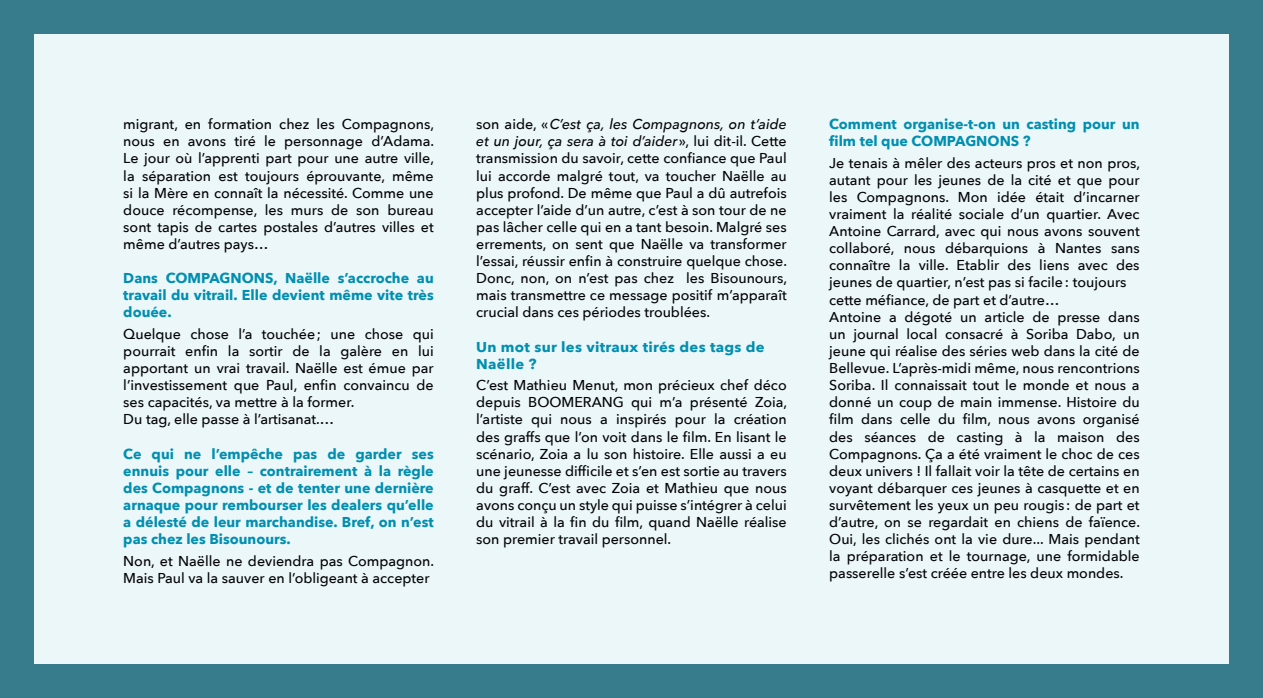
<style>
.page{position:relative;width:1263px;height:698px;background:#fff}
.page>*{position:absolute;margin:0;border:0;box-sizing:border-box;transform-origin:0 0}
.t1{font:500 14.25px/17.1px "Avenir Next";color:#030306;text-align:justify}
.t2{font:700 14.25px/17.1px "Avenir Next";color:#008fb1;text-align:justify}
.t3{font:700 14.25px/17.1px "Avenir Next";letter-spacing:.02em;color:#008fb1;scale:1.04 1}
.s1{font-style:italic}
</style>
<div class="page">
<div style="left:0;top:0;width:1263px;height:697px;background:#377c8c"></div>
<div style="left:34px;top:34px;width:1195px;height:629px;background:#ecf7f9"></div>
<p class="t1" style="left:123px;top:115px;width:312px">migrant, en formation chez les Compagnons, nous en avons tiré le personnage d’Adama.<br>Le jour où l’apprenti part pour une autre ville, la séparation est toujours éprouvante, même si la Mère en connaît la nécessité. Comme une douce récompense, les murs de son bureau sont tapis de cartes postales d’autres villes et même d’autres pays…</p>
<p class="t2" style="left:123px;top:269px;width:312px">Dans COMPAGNONS, Naëlle s’accroche au travail du vitrail. Elle devient même vite très douée.</p>
<p class="t1" style="left:123px;top:325px;width:312px;text-align:left">Quelque chose l’a touchée; une chose qui pourrait enfin la sortir de la galère en lui apportant un vrai travail. Naëlle est émue par l’investissement que Paul, enfin convaincu de ses capacités, va mettre à la former.<br>Du tag, elle passe à l’artisanat.…</p>
<p class="t2" style="left:123px;top:444px;width:312px">Ce qui ne l’empêche pas de garder ses ennuis pour elle – contrairement à la règle des Compagnons - et de tenter une dernière arnaque pour rembourser les dealers qu’elle a délesté de leur marchandise. Bref, on n’est pas chez les Bisounours.</p>
<p class="t1" style="left:123px;top:551px;width:312px">Non, et Naëlle ne deviendra pas Compagnon.<br>Mais Paul va la sauver en l’obligeant à accepter</p>
<p class="t1" style="left:476px;top:115px;width:312px">son aide, «<span class="s1">C’est ça, les Compagnons, on t’aide et un jour, ça sera à toi d’aider</span>», lui dit-il. Cette transmission du savoir, cette confiance que Paul lui accorde malgré tout, va toucher Naëlle au plus profond. De même que Paul a dû autrefois accepter l’aide d’un autre, c’est à son tour de ne pas lâcher celle qui en a tant besoin. Malgré ses errements, on sent que Naëlle va transformer l’essai, réussir enfin à construire quelque chose.<br>Donc, non, on n’est pas chez les Bisounours, mais transmettre ce message positif m’apparaît crucial dans ces périodes troublées.</p>
<p class="t3" style="left:476px;top:338px;width:279px">Un mot sur les vitraux tirés des tags de<br>Naëlle ?</p>
<p class="t1" style="left:476px;top:376px;width:312px">C’est Mathieu Menut, mon précieux chef déco depuis BOOMERANG qui m’a présenté Zoia, l’artiste qui nous a inspirés pour la création des graffs que l’on voit dans le film. En lisant le scénario, Zoia a lu son histoire. Elle aussi a eu une jeunesse difficile et s’en est sortie au travers du graff. C’est avec Zoia et Mathieu que nous avons conçu un style qui puisse s’intégrer à celui du vitrail à la fin du film, quand Naëlle réalise son premier travail personnel.</p>
<p class="t2" style="left:829px;top:115px;width:312px">Comment organise-t-on un casting pour un film tel que COMPAGNONS ?</p>
<p class="t1" style="left:829px;top:154px;width:312px;text-align:left">Je tenais à mêler des acteurs pros et non pros, autant pour les jeunes de la cité et que pour les Compagnons. Mon idée était d’incarner vraiment la réalité sociale d’un quartier. Avec Antoine Carrard, avec qui nous avons souvent collaboré, nous débarquions à Nantes sans connaître la ville. Etablir des liens avec des jeunes de quartier, n’est pas si facile: toujours cette méfiance, de part et d’autre…<br>Antoine a dégoté un article de presse dans un journal local consacré à Soriba Dabo, un jeune qui réalise des séries web dans la cité de Bellevue. L’après-midi même, nous rencontrions Soriba. Il connaissait tout le monde et nous a donné un coup de main immense. Histoire du film dans celle du film, nous avons organisé des séances de casting à la maison des Compagnons. Ça a été vraiment le choc de ces deux univers ! Il fallait voir la tête de certains en voyant débarquer ces jeunes à casquette et en survêtement les yeux un peu rougis : de part et d’autre, on se regardait en chiens de faïence.<br>Oui, les clichés ont la vie dure... Mais pendant la préparation et le tournage, une formidable passerelle s’est créée entre les deux mondes.</p>
</div>
